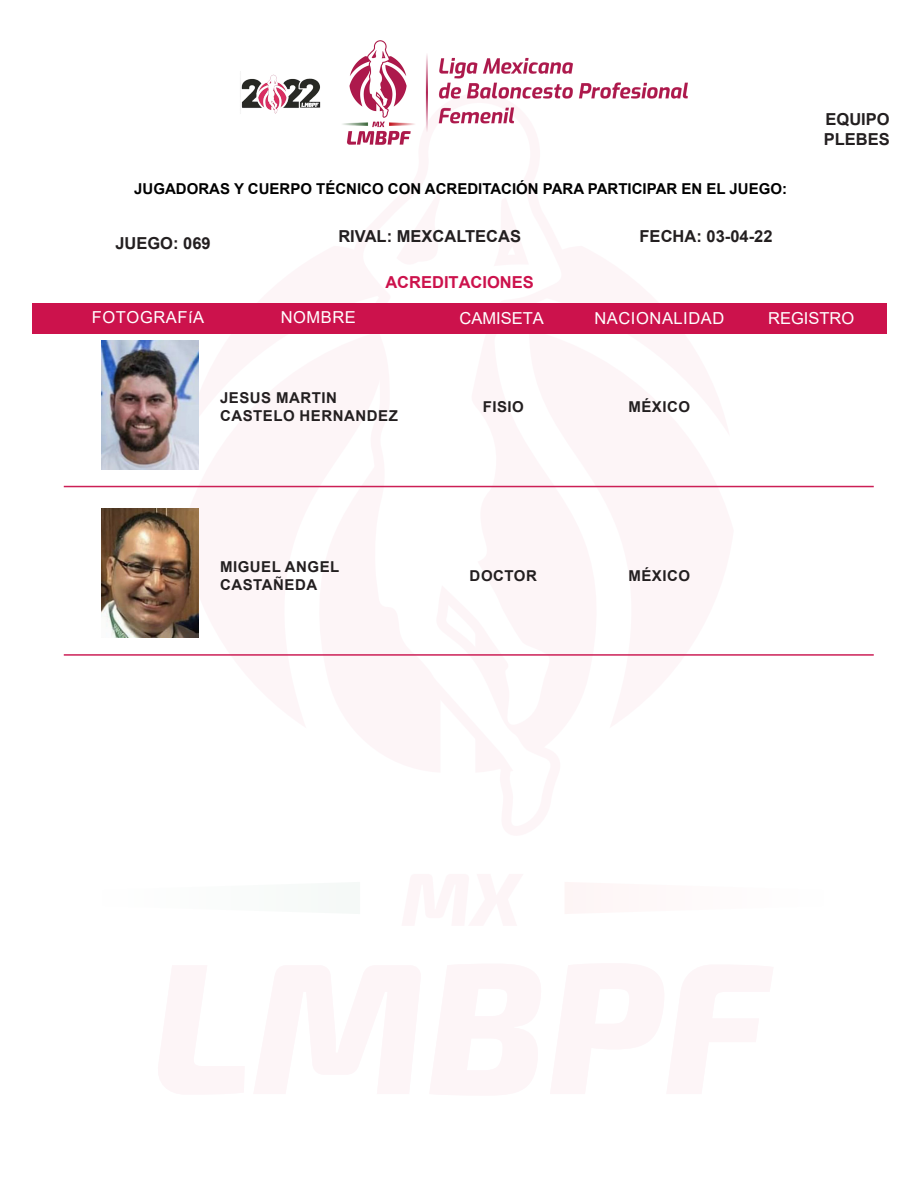
<style>
.page{position:relative;width:918px;height:1188px;background:#fff}
.page>*{position:absolute;margin:0;border:0;box-sizing:border-box;transform-origin:0 0}
.t1{font:700 16.5px/19.8px "Arial";color:#231f20}
.t2{font:16.5px "Arial";letter-spacing:.035em;color:#fff}
.t3{font:16.5px "Arial";color:#fff}
.t4{font:700 16.5px "Arial";color:#cc124c}
.t5{font:700 15px "Arial";letter-spacing:.035em;color:#231f20}
.t6{font:700 15px "Arial";color:#000}
</style>
<div class="page">
<div style="left:33px;top:303px;width:854px;height:31px;background:#cc124c"></div>
<img style="left:240px;top:40px;width:447px;height:105px">
<img style="left:102px;top:340px;width:96px;height:129px">
<hr style="left:64px;top:486px;width:810px;height:1px;background:#cc1f56">
<img style="left:102px;top:509px;width:96px;height:129px">
<hr style="left:64px;top:654px;width:810px;height:2px;background:#cc1f56">
<p class="t6" style="left:134px;top:178px;width:654px">JUGADORAS Y CUERPO TÉCNICO CON ACREDITACIÓN PARA PARTICIPAR EN EL JUEGO:</p>
<p class="t1" style="left:115px;top:233px;width:97px">JUEGO: 069</p>
<p class="t1" style="left:338px;top:227px;width:184px">RIVAL: MEXCALTECAS</p>
<p class="t1" style="left:640px;top:227px;width:134px">FECHA: 03-04-22</p>
<p class="t4" style="left:385px;top:271px;width:150px">ACREDITACIONES</p>
<p class="t1" style="left:824px;top:110px;width:68px">EQUIPO<br>PLEBES</p>
<p class="t2" style="left:92px;top:306px;width:114px">FOTOGRAFíA</p>
<p class="t2" style="left:281px;top:306px;width:77px">NOMBRE</p>
<p class="t3" style="left:460px;top:307px;width:86px">CAMISETA</p>
<p class="t3" style="left:768px;top:307px;width:88px">REGISTRO</p>
<p class="t2" style="left:594px;top:307px;width:131px">NACIONALIDAD</p>
<p class="t5" style="left:220px;top:388px;width:118px">JESUS MARTIN</p>
<p class="t5" style="left:220px;top:406px;width:179px">CASTELO HERNANDEZ</p>
<p class="t5" style="left:220px;top:556px;width:121px">MIGUEL ANGEL</p>
<p class="t5" style="left:220px;top:574px;width:99px">CASTAÑEDA</p>
<p class="t5" style="left:483px;top:397px;width:43px">FISIO</p>
<p class="t5" style="left:628px;top:397px;width:63px">MÉXICO</p>
<p class="t5" style="left:470px;top:565px;width:69px">DOCTOR</p>
<p class="t5" style="left:628px;top:565px;width:63px">MÉXICO</p>
</div>
